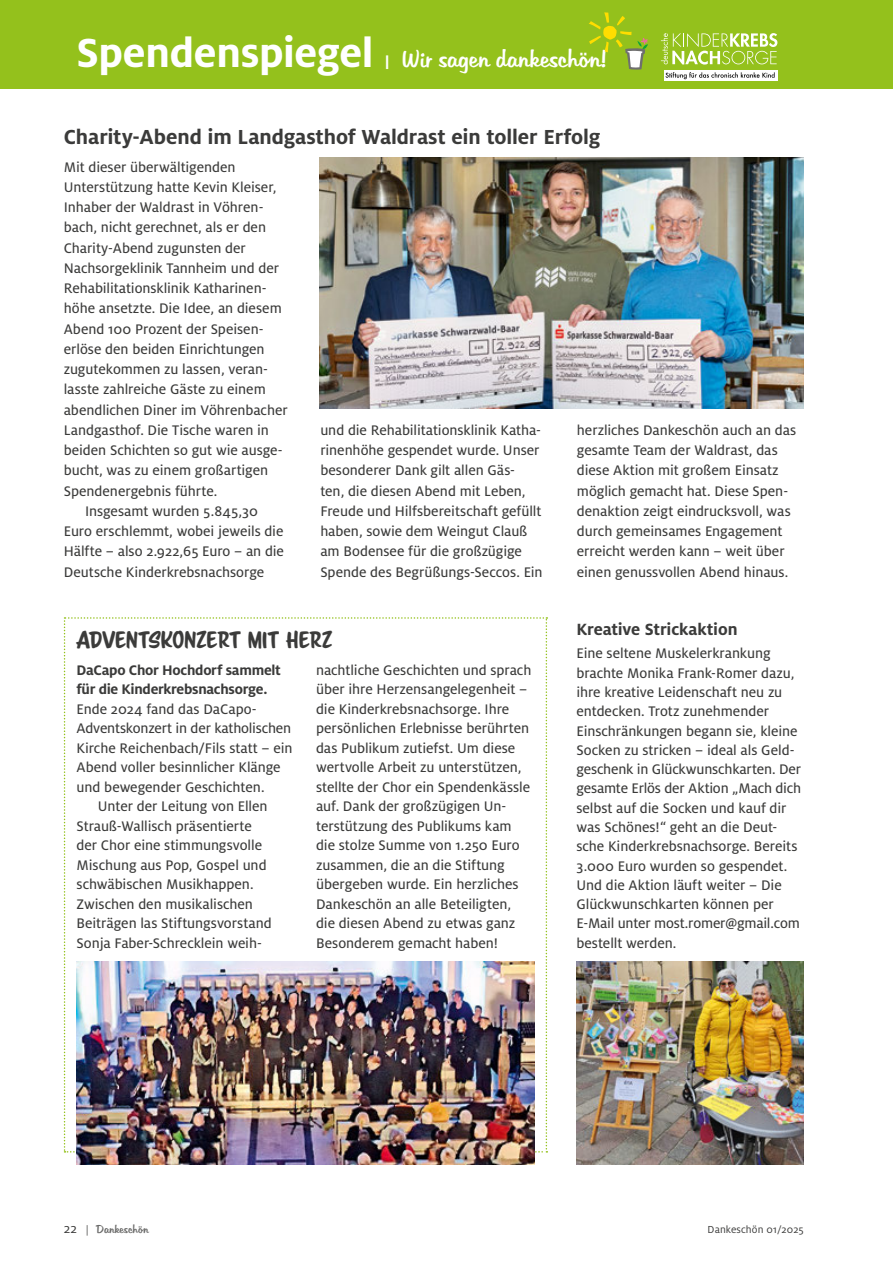
<style>
.page{position:relative;width:893px;height:1263px;background:#fff}
.page>*{position:absolute;margin:0;border:0;box-sizing:border-box;transform-origin:0 0}
.Test{font:700 45px "Milo Pro";letter-spacing:-.01em;color:#fff}
.Test-2{font:24px "Tabitha";letter-spacing:-.005em;color:#fff}
.Bildunterschrift{font:700 22.5px "Milo Pro";letter-spacing:-.005em;color:#3b3b3a}
.Bildunterschrift-2{font:21px "Scriptorama Markdown JF";letter-spacing:-.005em;color:#3b3b3a}
.Bildunterschrift-3{font:700 18px "Milo Pro";letter-spacing:-.01em;color:#3b3b3a}
.Bildunterschrift-4{font:15.3px/20.2px "Milo Pro Text";letter-spacing:-.005em;color:#3b3b3a}
.t1{font:11.25px "Milo Pro";letter-spacing:.01em;color:#3b3b3a}
.t2{font:11.25px "Tabitha";color:#6a6a69}
.s1{font-family:"Scriptorama Markdown JF";font-size:15px}
.s2{font-family:"Milo Pro";font-weight:700}
.s3{font-family:"Milo Pro";font-size:14.25px;color:#3b3b3a}
.s4{font-family:"Milo Pro";font-size:10.5px;color:#3b3b3a}
</style>
<div class="page">
<img style="left:320px;top:157px;width:484px;height:251px">
<svg style="left:64px;top:617px;width:483px;height:535px"></svg>
<img style="left:77px;top:961px;width:457px;height:203px">
<img style="left:576px;top:961px;width:228px;height:203px">
<div style="left:0;top:0;width:893px;height:88px;background:#94c11c"></div>
<svg style="left:661px;top:33px;width:116px;height:32px"></svg>
<div style="left:664px;top:70px;width:113px;height:10px;background:#fff"></div>
<svg style="left:665px;top:72px;width:110px;height:7px"></svg>
<svg style="left:589px;top:12px;width:59px;height:58px"></svg>
<p class="Test" style="left:77px;top:27px;width:299px">Spendenspiegel</p>
<p class="Test-2" style="left:384px;top:43px;width:225px"><span class="s1">|</span> Wir sagen dankeschön!</p>
<p class="Bildunterschrift" style="left:64px;top:124px;width:538px">Charity-Abend im Landgasthof Waldrast ein toller Erfolg</p>
<p class="Bildunterschrift-4" style="left:64px;top:157px;width:226px">Mit dieser überwältigenden<br>Unterstützung hatte Kevin Kleiser,<br>Inhaber der Waldrast in Vöhren&shy;bach, nicht gerechnet, als er den<br>Charity-Abend zugunsten der<br>Nachsorgeklinik Tannheim und der<br>Rehabilitationsklinik Katharinen&shy;höhe ansetzte. Die Idee, an diesem<br>Abend 100 Prozent der Speisen&shy;erlöse den beiden Einrichtungen zugutekommen zu lassen, veran&shy;lasste zahlreiche Gäste zu einem abendlichen Diner im Vöhrenbacher<br>Landgasthof. Die Tische waren in beiden Schichten so gut wie ausge&shy;bucht, was zu einem großartigen<br>Spendenergebnis führte.</p>
<p class="Bildunterschrift-4" style="left:64px;top:501px;width:222px;text-indent:21px">Insgesamt wurden 5.845,30<br>Euro erschlemmt, wobei jeweils die<br>Hälfte – also 2.922,65 Euro – an die<br>Deutsche Kinderkrebsnachsorge</p>
<p class="Bildunterschrift-4" style="left:320px;top:420px;width:224px">und die Rehabilitationsklinik Katha&shy;rinenhöhe gespendet wurde. Unser besonderer Dank gilt allen Gäs&shy;ten, die diesen Abend mit Leben, Freude und Hilfsbereitschaft gefüllt haben, sowie dem Weingut Clauß am Bodensee für die großzügige Spende des Begrüßungs-Seccos. Ein</p>
<p class="Bildunterschrift-4" style="left:577px;top:420px;width:221px">herzliches Dankeschön auch an das gesamte Team der Waldrast, das diese Aktion mit großem Einsatz möglich gemacht hat. Diese Spen&shy;denaktion zeigt eindrucksvoll, was durch gemeinsames Engagement erreicht werden kann – weit über einen genussvollen Abend hinaus.</p>
<p class="Bildunterschrift-2" style="left:77px;top:626px;width:257px">ADVENTSKONZERT MIT HERZ</p>
<p class="Bildunterschrift-4" style="left:77px;top:660px;width:218px;line-height:19.5px"><span class="s2">DaCapo Chor Hochdorf sammelt für die Kinderkrebsnachsorge.<br></span>Ende 2024 fand das DaCapo--<br>Adventskonzert in der katholischen<br>Kirche Reichenbach/Fils statt – ein<br>Abend voller besinnlicher Klänge und bewegender Geschichten.</p>
<p class="Bildunterschrift-4" style="left:77px;top:797px;width:197px;line-height:19.5px;text-indent:21px">Unter der Leitung von Ellen<br>Strauß--Wallisch präsentierte der Chor eine stimmungsvolle<br>Mischung aus Pop, Gospel und schwäbischen Musikhappen.<br>Zwischen den musikalischen<br>Beiträgen las Stiftungsvorstand<br>Sonja Faber-Schrecklein weih-</p>
<p class="Bildunterschrift-4" style="left:316px;top:660px;width:217px;line-height:19.5px">nachtliche Geschichten und sprach über ihre Herzensangelegenheit – die Kinderkrebsnachsorge. Ihre persönlichen Erlebnisse berührten das Publikum zutiefst. Um diese wertvolle Arbeit zu unterstützen, stellte der Chor ein Spendenkässle auf. Dank der großzügigen Un&shy;terstützung des Publikums kam die stolze Summe von 1.250 Euro zusammen, die an die Stiftung übergeben wurde. Ein herzliches<br>Dankeschön an alle Beteiligten, die diesen Abend zu etwas ganz<br>Besonderem gemacht haben!</p>
<p class="Bildunterschrift-3" style="left:576px;top:619px;width:163px">Kreative Strickaktion</p>
<p class="Bildunterschrift-4" style="left:576px;top:644px;width:226px;line-height:19.2px">Eine seltene Muskelerkrankung brachte Monika Frank-Romer dazu, ihre kreative Leidenschaft neu zu entdecken. Trotz zunehmender<br>Einschränkungen begann sie, kleine<br>Socken zu stricken – ideal als Geld&shy;geschenk in Glückwunschkarten. Der gesamte Erlös der Aktion „Mach dich selbst auf die Socken und kauf dir was Schönes!“ geht an die Deut&shy;sche Kinderkrebsnachsorge. Bereits<br>3.000 Euro wurden so gespendet.<br>Und die Aktion läuft weiter – Die<br>Glückwunschkarten können per<br>E-Mail unter most.romer@gmail.com bestellt werden.</p>
<p class="t2" style="left:64px;top:1221px;width:86px"><span class="s3">22</span> <span class="s4">|</span> Dankeschön</p>
<p class="t1" style="left:708px;top:1223px;width:98px">Dankeschön 01/2025</p>
</div>
